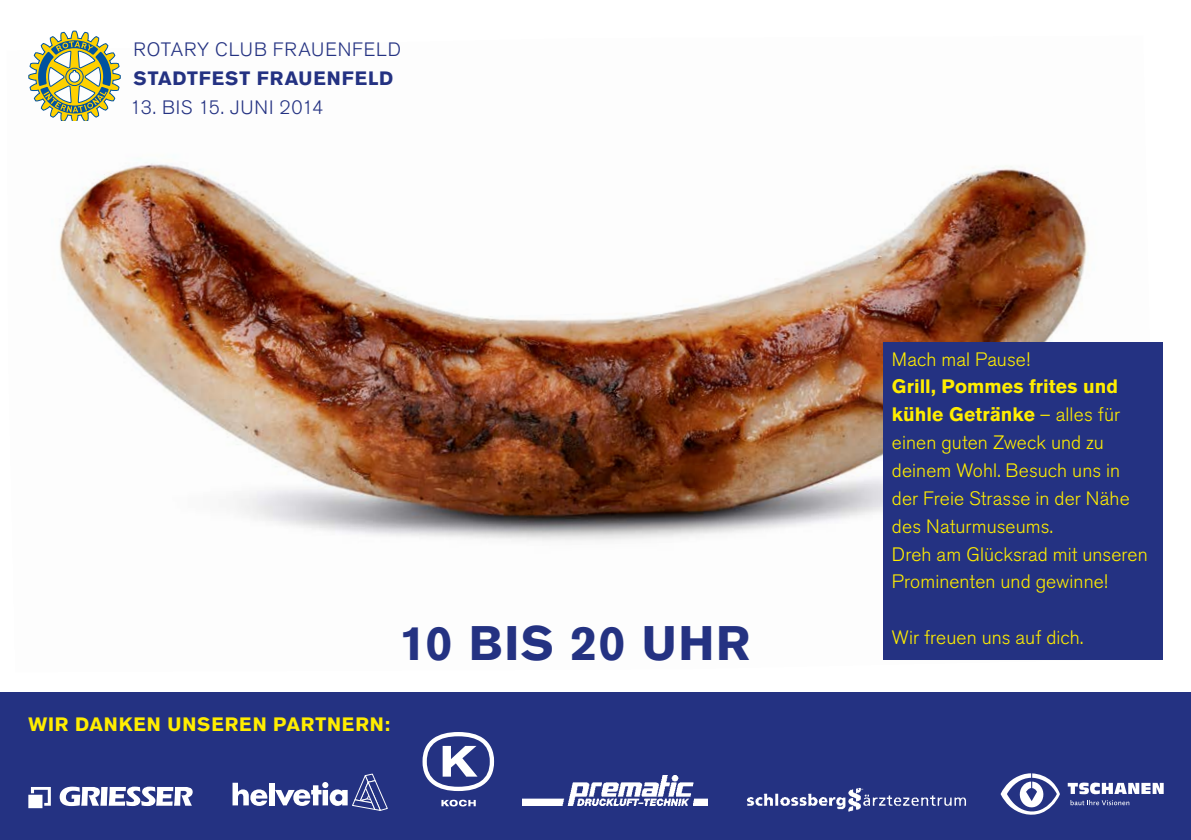
<style>
.page{position:relative;width:1191px;height:840px;background:#fff}
.page>*{position:absolute;margin:0;border:0;box-sizing:border-box;transform-origin:0 0}
.t1{font:700 48px "Akzidenz Grotesk BE";letter-spacing:.03em;color:#243282}
.t2{font:300 19.2px/27.8px "Akzidenz Grotesk BE";letter-spacing:.005em;color:#ffed00}
.t3{font:300 19.2px "Akzidenz Grotesk BE";letter-spacing:.035em;color:#243282}
.t4{font:700 19.2px "Akzidenz Grotesk BE";letter-spacing:.045em;color:#ffed00}
.t5{font:700 19.2px "Akzidenz Grotesk BE";letter-spacing:.045em;color:#243282}
.s1{font-weight:700}
</style>
<div class="page">
<img style="left:59px;top:162px;width:1092px;height:498px">
<svg style="left:28px;top:31px;width:93px;height:90px"></svg>
<div style="left:883px;top:342px;width:279px;height:317px;background:#243282"></div>
<div style="left:0;top:692px;width:1191px;height:147px;background:#243282"></div>
<svg style="left:422px;top:732px;width:72px;height:58px"></svg>
<svg style="left:441px;top:799px;width:35px;height:7px"></svg>
<img style="left:523px;top:775px;width:184px;height:30px">
<img style="left:747px;top:787px;width:219px;height:25px">
<svg style="left:28px;top:787px;width:23px;height:20px"></svg>
<svg style="left:60px;top:786px;width:133px;height:19px"></svg>
<svg style="left:232px;top:782px;width:35px;height:23px"></svg>
<div style="left:269px;top:782px;width:5px;height:23px;background:#fff"></div>
<svg style="left:275px;top:773px;width:113px;height:37px"></svg>
<svg style="left:1067px;top:782px;width:96px;height:11px"></svg>
<svg style="left:1070px;top:800px;width:59px;height:4px"></svg>
<svg style="left:1000px;top:773px;width:60px;height:41px"></svg>
<p class="t3" style="left:134px;top:39px;width:269px">ROTARY CLUB FRAUENFELD</p>
<p class="t5" style="left:134px;top:67px;width:261px">STADTFEST FRAUENFELD</p>
<p class="t3" style="left:130px;top:96px;width:194px">13. BIS 15. JUNI 2014</p>
<h1 class="t1" style="left:399px;top:615px;width:352px">10 BIS 20 UHR</h1>
<p class="t4" style="left:28px;top:713px;width:363px">WIR DANKEN UNSEREN PARTNERN:</p>
<p class="t2" style="left:892px;top:345px;width:139px">Mach mal Pause!</p>
<p class="t2" style="left:892px;top:373px;width:257px"><span class="s1">Grill, Pommes frites und kühle Getränke</span> – alles für einen guten Zweck und zu deinem Wohl. Besuch uns in der Freie Strasse in der Nähe des Naturmuseums.<br>Dreh am Glücksrad mit unseren<br>Prominenten und gewinne!</p>
<p class="t2" style="left:892px;top:623px;width:193px">Wir freuen uns auf dich.</p>
</div>
